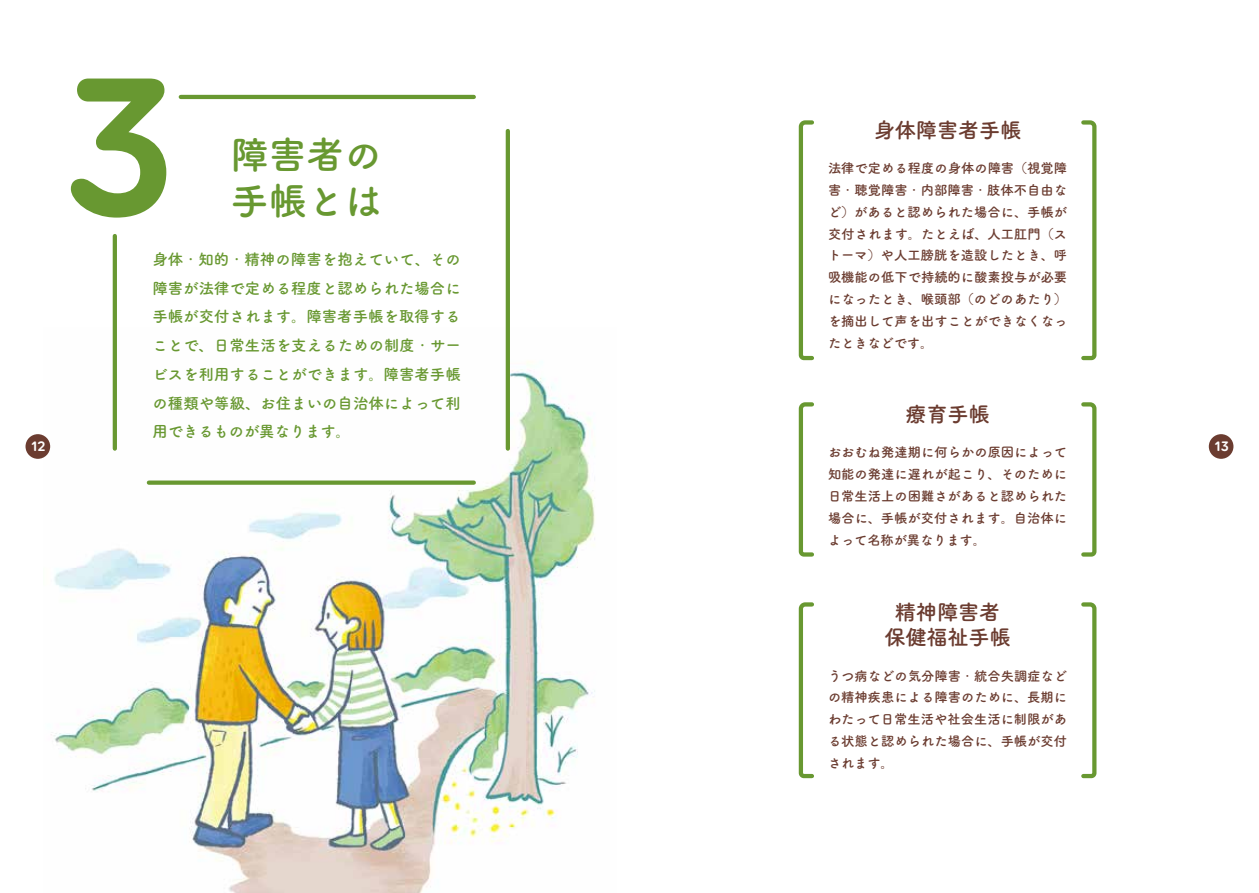
<style>
.page{position:relative;width:1259px;height:893px;background:#fff}
.page>*{position:absolute;margin:0;border:0;box-sizing:border-box;transform-origin:0 0}
.t1{font:600 212.55px "Volte Rounded";color:#689831}
.t2{font:38.25px/46.8px "Tsuku A Rd Gothic Std B";letter-spacing:-.01em;color:#689831}
.t3{font:21.3px/25.5px "Tsuku A Rd Gothic Std B";letter-spacing:-.01em;color:#6b3c30;text-align:center}
.t4{font:15.45px/28.7px "Tsuku A Rd Gothic Std B";color:#689831;text-align:justify}
.t5{font:600 14.85px "Volte Rounded";color:#fff}
.t6{font:13.35px/21.8px "Tsuku A Rd Gothic Std B";color:#6b3c30;text-align:justify}
.s1{font-family:"Tsuku A Rd Gothic Std L"}
</style>
<div class="page">
<div style="left:1208px;top:434px;width:25px;height:25px;background:#6b3c30;border-radius:50%"></div>
<img style="left:45px;top:328px;width:550px;height:565px">
<hr style="left:181px;top:95px;width:293px;height:4px;background:#689831">
<div style="left:149px;top:480px;width:325px;height:5px;background:#689831"></div>
<hr style="left:113px;top:236px;width:4px;height:213px;background:#689831">
<hr style="left:506px;top:131px;width:4px;height:318px;background:#689831">
<svg style="left:798px;top:120px;width:16px;height:241px"></svg>
<svg style="left:1081px;top:120px;width:16px;height:241px"></svg>
<svg style="left:798px;top:602px;width:16px;height:177px"></svg>
<svg style="left:1081px;top:602px;width:16px;height:177px"></svg>
<svg style="left:798px;top:402px;width:16px;height:155px"></svg>
<svg style="left:1081px;top:402px;width:16px;height:155px"></svg>
<div style="left:26px;top:434px;width:24px;height:25px;background:#6b3c30;border-radius:50%"></div>
<p class="t5" style="left:31px;top:438px;width:16px">12</p>
<h1 class="t1" style="left:66px;top:20px;width:110px">3</h1>
<h2 class="t2" style="left:231px;top:129px;width:153px">障害者の手帳とは</h2>
<p class="t4" style="left:152px;top:244px;width:310px">身体<span class="s1">・</span>知的<span class="s1">・</span>精神の障害を抱えていて、その障害が法律で定める程度と認められた場合に手帳が交付されます。障害者手帳を取得することで、日常生活を支えるための制度<span class="s1">・</span>サービスを利用することができます。障害者手帳の種類や等級、お住まいの自治体によって利用できるものが異なります。</p>
<h3 class="t3" style="left:874px;top:116px;width:149px">身体障害者手帳</h3>
<p class="t6" style="left:828px;top:157px;width:241px">法律で定める程度の身体の障害（視覚障害<span class="s1">・</span>聴覚障害<span class="s1">・</span>内部障害<span class="s1">・</span>肢体不自由など）があると認められた場合に、手帳が交付されます。たとえば、人工肛門（ストーマ）や人工膀胱を造設したとき、呼吸機能の低下で持続的に酸素投与が必要になったとき、喉頭部（のどのあたり）を摘出して声を出すことができなくなったときなどです。</p>
<h3 class="t3" style="left:905px;top:400px;width:86px">療育手帳</h3>
<p class="t6" style="left:828px;top:441px;width:241px">おおむね発達期に何らかの原因によって知能の発達に遅れが起こり、そのために日常生活上の困難さがあると認められた場合に、手帳が交付されます。自治体によって名称が異なります。</p>
<h3 class="t3" style="left:884px;top:598px;width:128px">精神障害者保健福祉手帳</h3>
<p class="t6" style="left:828px;top:664px;width:241px">うつ病などの気分障害<span class="s1">・</span>統合失調症などの精神疾患による障害のために、長期にわたって日常生活や社会生活に制限がある状態と認められた場合に、手帳が交付されます。</p>
<p class="t5" style="left:1214px;top:438px;width:16px">13</p>
</div>
